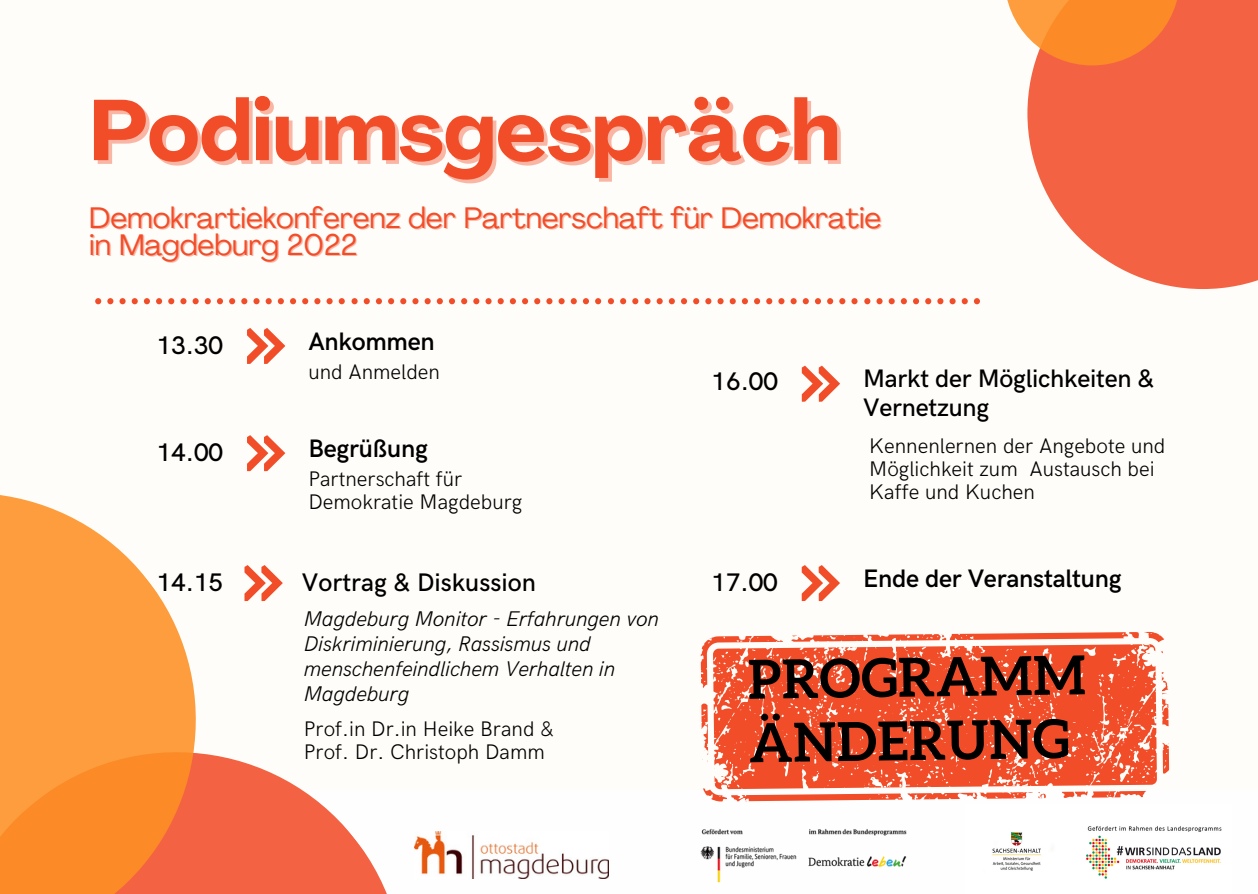
<style>
.page{position:relative;width:1258px;height:894px;background:#fff}
.page>*{position:absolute;margin:0;border:0;box-sizing:border-box;transform-origin:0 0}
.t1{font:700 84.6px "Agrandir";color:#f24d29}
.t2{font:700 53.7px/63.6px "Aleo";color:#000}
.t3{font:29.4px/27px "Agrandir";color:#f24d29}
.t4{font:500 25.5px/29.7px "HK Grotesk";letter-spacing:-.01em;color:#000}
.t5{font:600 25.2px "HK Grotesk";letter-spacing:-.01em;color:#000}
.t6{font:italic 300 21.3px/24.9px "HK Grotesk";letter-spacing:-.01em;color:#000}
.t7{font:300 21.3px/22.8px "HK Grotesk";color:#000}
.t8{font:300 21px/22.5px "HK Grotesk";color:#000}
</style>
<div class="page">
<div style="left:0;top:0;width:1258px;height:893px;background:#fffdf9"></div>
<svg style="left:1027px;top:0;width:231px;height:289px;background:#f47457"></svg>
<svg style="left:1007px;top:0;width:173px;height:65px;background:#fa9143"></svg>
<svg style="left:95px;top:298px;width:6px;height:6px"></svg>
<svg style="left:107px;top:298px;width:6px;height:6px"></svg>
<svg style="left:120px;top:298px;width:6px;height:6px"></svg>
<svg style="left:132px;top:298px;width:6px;height:6px"></svg>
<svg style="left:144px;top:298px;width:6px;height:6px"></svg>
<svg style="left:156px;top:298px;width:6px;height:6px"></svg>
<svg style="left:168px;top:298px;width:6px;height:6px"></svg>
<svg style="left:180px;top:298px;width:6px;height:6px"></svg>
<svg style="left:193px;top:298px;width:6px;height:6px"></svg>
<svg style="left:205px;top:298px;width:6px;height:6px"></svg>
<svg style="left:217px;top:298px;width:6px;height:6px"></svg>
<svg style="left:229px;top:298px;width:6px;height:6px"></svg>
<svg style="left:241px;top:298px;width:6px;height:6px"></svg>
<div style="left:253px;top:298px;width:7px;height:6px;background:#f24d29;border-radius:50%"></div>
<svg style="left:266px;top:298px;width:6px;height:6px"></svg>
<svg style="left:278px;top:298px;width:6px;height:6px"></svg>
<svg style="left:290px;top:298px;width:6px;height:6px"></svg>
<svg style="left:302px;top:298px;width:6px;height:6px"></svg>
<svg style="left:314px;top:298px;width:6px;height:6px"></svg>
<div style="left:326px;top:298px;width:7px;height:6px;background:#f24d29;border-radius:50%"></div>
<svg style="left:339px;top:298px;width:6px;height:6px"></svg>
<div style="left:351px;top:298px;width:7px;height:6px;background:#f24d29;border-radius:50%"></div>
<svg style="left:364px;top:298px;width:6px;height:6px"></svg>
<svg style="left:376px;top:298px;width:6px;height:6px"></svg>
<svg style="left:388px;top:298px;width:6px;height:6px"></svg>
<svg style="left:400px;top:298px;width:6px;height:6px"></svg>
<svg style="left:412px;top:298px;width:6px;height:6px"></svg>
<svg style="left:425px;top:298px;width:6px;height:6px"></svg>
<svg style="left:437px;top:298px;width:6px;height:6px"></svg>
<svg style="left:449px;top:298px;width:6px;height:6px"></svg>
<svg style="left:461px;top:298px;width:6px;height:6px"></svg>
<svg style="left:473px;top:298px;width:6px;height:6px"></svg>
<svg style="left:485px;top:298px;width:6px;height:6px"></svg>
<svg style="left:498px;top:298px;width:6px;height:6px"></svg>
<svg style="left:510px;top:298px;width:6px;height:6px"></svg>
<svg style="left:522px;top:298px;width:6px;height:6px"></svg>
<svg style="left:534px;top:298px;width:6px;height:6px"></svg>
<svg style="left:546px;top:298px;width:6px;height:6px"></svg>
<div style="left:558px;top:298px;width:7px;height:6px;background:#f24d29;border-radius:50%"></div>
<svg style="left:571px;top:298px;width:6px;height:6px"></svg>
<svg style="left:583px;top:298px;width:6px;height:6px"></svg>
<svg style="left:595px;top:298px;width:6px;height:6px"></svg>
<svg style="left:608px;top:298px;width:6px;height:6px"></svg>
<svg style="left:620px;top:298px;width:6px;height:6px"></svg>
<svg style="left:632px;top:298px;width:6px;height:6px"></svg>
<svg style="left:644px;top:298px;width:6px;height:6px"></svg>
<svg style="left:657px;top:298px;width:6px;height:6px"></svg>
<svg style="left:669px;top:298px;width:6px;height:6px"></svg>
<svg style="left:681px;top:298px;width:6px;height:6px"></svg>
<svg style="left:693px;top:298px;width:6px;height:6px"></svg>
<svg style="left:705px;top:298px;width:6px;height:6px"></svg>
<svg style="left:717px;top:298px;width:6px;height:6px"></svg>
<svg style="left:730px;top:298px;width:6px;height:6px"></svg>
<svg style="left:742px;top:298px;width:6px;height:6px"></svg>
<svg style="left:754px;top:298px;width:6px;height:6px"></svg>
<svg style="left:766px;top:298px;width:6px;height:6px"></svg>
<svg style="left:778px;top:298px;width:6px;height:6px"></svg>
<div style="left:790px;top:298px;width:7px;height:6px;background:#f24d29;border-radius:50%"></div>
<svg style="left:803px;top:298px;width:6px;height:6px"></svg>
<svg style="left:815px;top:298px;width:6px;height:6px"></svg>
<svg style="left:827px;top:298px;width:6px;height:6px"></svg>
<svg style="left:839px;top:298px;width:6px;height:6px"></svg>
<svg style="left:851px;top:298px;width:6px;height:6px"></svg>
<svg style="left:864px;top:298px;width:6px;height:6px"></svg>
<svg style="left:876px;top:298px;width:6px;height:6px"></svg>
<div style="left:888px;top:298px;width:7px;height:6px;background:#f24d29;border-radius:50%"></div>
<svg style="left:901px;top:298px;width:6px;height:6px"></svg>
<svg style="left:913px;top:298px;width:6px;height:6px"></svg>
<svg style="left:925px;top:298px;width:6px;height:6px"></svg>
<svg style="left:937px;top:298px;width:6px;height:6px"></svg>
<svg style="left:949px;top:298px;width:6px;height:6px"></svg>
<svg style="left:962px;top:298px;width:6px;height:6px"></svg>
<svg style="left:974px;top:298px;width:6px;height:6px"></svg>
<div style="left:0;top:790px;width:1258px;height:103px;background:#fefefe"></div>
<img style="left:495px;top:842px;width:113px;height:36px">
<svg style="left:288px;top:781px;width:207px;height:112px"></svg>
<svg style="left:0;top:453px;width:288px;height:440px"></svg>
<svg style="left:802px;top:365px;width:38px;height:36px"></svg>
<img style="left:1189px;top:827px;width:33px;height:36px">
<svg style="left:244px;top:565px;width:39px;height:36px"></svg>
<svg style="left:247px;top:435px;width:38px;height:36px"></svg>
<svg style="left:247px;top:328px;width:38px;height:36px"></svg>
<svg style="left:700px;top:826px;width:489px;height:57px"></svg>
<svg style="left:700px;top:565px;width:475px;height:275px"></svg>
<h1 class="t1" style="left:89px;top:97px;width:752px">Podiumsgespräch</h1>
<h3 class="t3" style="left:89px;top:207px;width:793px">Demokrartiekonferenz der Partnerschaft für Demokratie in Magdeburg 2022</h3>
<p class="t4" style="left:157px;top:331px;width:68px">13.30</p>
<p class="t5" style="left:308px;top:327px;width:128px">Ankommen</p>
<p class="t8" style="left:308px;top:361px;width:133px">und Anmelden</p>
<p class="t4" style="left:157px;top:438px;width:68px">14.00</p>
<p class="t5" style="left:308px;top:434px;width:121px">Begrüßung</p>
<p class="t8" style="left:308px;top:468px;width:216px">Partnerschaft für<br>Demokratie Magdeburg</p>
<p class="t4" style="left:157px;top:568px;width:68px">14.15</p>
<p class="t4" style="left:302px;top:568px;width:236px">Vortrag &amp; Diskussion</p>
<p class="t6" style="left:304px;top:607px;width:357px">Magdeburg Monitor - Erfahrungen von<br>Diskriminierung, Rassismus und menschenfeindlichem Verhalten in<br>Magdeburg</p>
<p class="t8" style="left:304px;top:718px;width:252px">Prof.in Dr.in Heike Brand &amp;<br>Prof. Dr. Christoph Damm</p>
<p class="t4" style="left:711px;top:367px;width:68px">16.00</p>
<p class="t4" style="left:863px;top:364px;width:293px">Markt der Möglichkeiten &amp;<br>Vernetzung</p>
<p class="t7" style="left:869px;top:435px;width:298px">Kennenlernen der Angebote und<br>Möglichkeit zum Austausch bei<br>Kaffe und Kuchen</p>
<p class="t4" style="left:711px;top:568px;width:68px">17.00</p>
<p class="t5" style="left:863px;top:563px;width:260px">Ende der Veranstaltung</p>
<h2 class="t2" style="left:747px;top:647px;width:339px;rotate:-1deg">PROGRAMM<br>ÄNDERUNG</h2>
</div>
